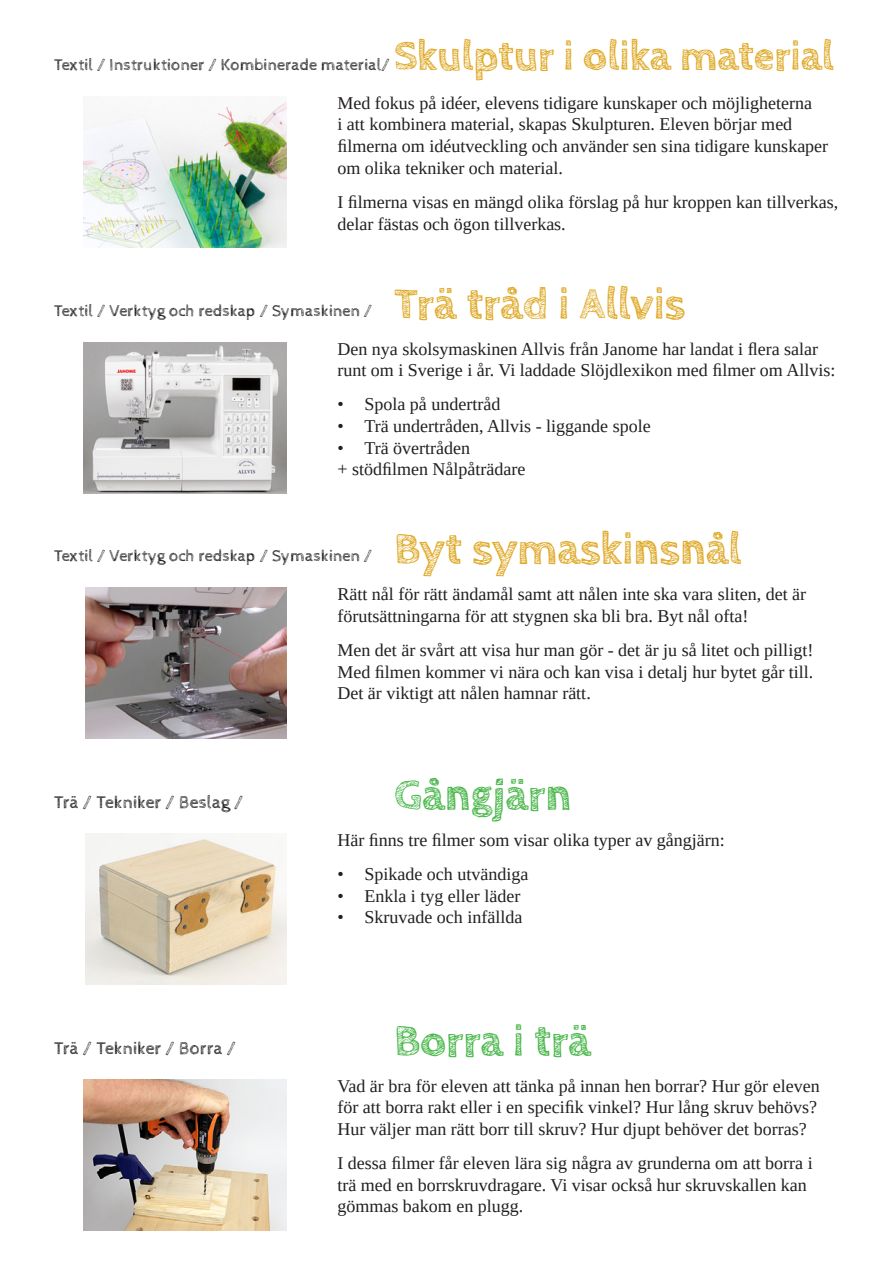
<style>
.page{position:relative;width:893px;height:1263px;background:#fff}
.page>*{position:absolute;margin:0;border:0;box-sizing:border-box;transform-origin:0 0}
.t1{font:700 45px "Cabin Sketch";color:#dfa926}
.t2{font:700 45px "Cabin Sketch";color:#49b74a}
.t3{font:700 42px "Cabin Sketch";color:#dfa926}
.t4{font:18px/21.6px "Tinos";color:#231f20}
.t5{font:18px "Cabin Sketch";color:#231f20}
.t6{font:16.5px "Cabin Sketch";color:#231f20}
</style>
<div class="page">
<img style="left:84px;top:102px;width:202px;height:146px">
<img style="left:84px;top:342px;width:202px;height:151px">
<img style="left:85px;top:588px;width:201px;height:151px">
<img style="left:85px;top:833px;width:201px;height:151px">
<img style="left:84px;top:1079px;width:202px;height:151px">
<p class="t3" style="left:394px;top:33px;width:441px">Skulptur i olika material</p>
<p class="t6" style="left:54px;top:55px;width:338px">Textil / Instruktioner / Kombinerade material/</p>
<p class="t4" style="left:337px;top:92px;width:492px">Med fokus på idéer, elevens tidigare kunskaper och möjligheterna<br>i att kombinera material, skapas Skulpturen. Eleven börjar med filmerna om idéutveckling och använder sen sina tidigare kunskaper om olika tekniker och material.</p>
<p class="t4" style="left:337px;top:191px;width:502px">I filmerna visas en mängd olika förslag på hur kroppen kan tillverkas, delar fästas och ögon tillverkas.</p>
<p class="t1" style="left:394px;top:278px;width:293px">Trä tråd i Allvis</p>
<p class="t6" style="left:54px;top:302px;width:320px">Textil / Verktyg och redskap / Symaskinen /</p>
<p class="t4" style="left:337px;top:338px;width:500px">Den nya skolsymaskinen Allvis från Janome har landat i flera salar runt om i Sverige i år. Vi laddade Slöjdlexikon med filmer om Allvis:</p>
<p class="t4" style="left:337px;top:394px;width:164px">• Spola på undertråd</p>
<p class="t4" style="left:337px;top:415px;width:315px">• Trä undertråden, Allvis - liggande spole</p>
<p class="t4" style="left:337px;top:437px;width:134px">• Trä övertråden</p>
<p class="t4" style="left:337px;top:458px;width:190px">+ stödfilmen Nålpåträdare</p>
<p class="t1" style="left:394px;top:524px;width:349px">Byt symaskinsnål</p>
<p class="t6" style="left:54px;top:547px;width:320px">Textil / Verktyg och redskap / Symaskinen /</p>
<p class="t4" style="left:337px;top:583px;width:470px">Rätt nål för rätt ändamål samt att nålen inte ska vara sliten, det är förutsättningarna för att stygnen ska bli bra. Byt nål ofta!</p>
<p class="t4" style="left:337px;top:639px;width:477px;text-align:justify">Men det är svårt att visa hur man gör - det är ju så litet och pilligt!<br>Med filmen kommer vi nära och kan visa i detalj hur bytet går till.<br>Det är viktigt att nålen hamnar rätt.</p>
<p class="t5" style="left:54px;top:792px;width:191px">Trä / Tekniker / Beslag /</p>
<p class="t5" style="left:54px;top:1038px;width:184px">Trä / Tekniker / Borra /</p>
<p class="t2" style="left:394px;top:770px;width:179px">Gångjärn</p>
<p class="t4" style="left:337px;top:829px;width:389px">Här finns tre filmer som visar olika typer av gångjärn:</p>
<p class="t4" style="left:337px;top:863px;width:192px">• Spikade och utvändiga</p>
<p class="t4" style="left:337px;top:885px;width:184px">• Enkla i tyg eller läder</p>
<p class="t4" style="left:337px;top:906px;width:186px">• Skruvade och infällda</p>
<p class="t2" style="left:394px;top:1015px;width:198px">Borra i trä</p>
<p class="t4" style="left:337px;top:1075px;width:484px">Vad är bra för eleven att tänka på innan hen borrar? Hur gör eleven för att borra rakt eller i en specifik vinkel? Hur lång skruv behövs?<br>Hur väljer man rätt borr till skruv? Hur djupt behöver det borras?</p>
<p class="t4" style="left:337px;top:1152px;width:477px">I dessa filmer får eleven lära sig några av grunderna om att borra i trä med en borrskruvdragare. Vi visar också hur skruvskallen kan gömmas bakom en plugg.</p>
</div>
